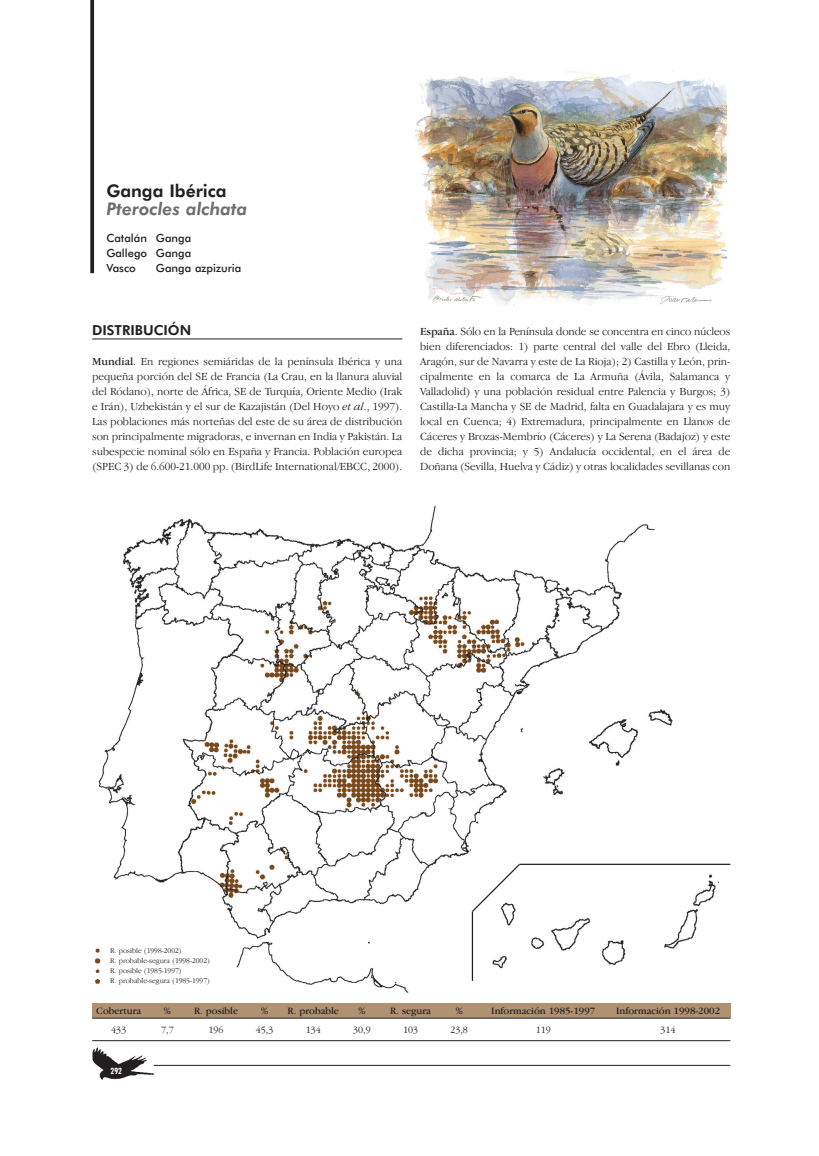
<style>
.page{position:relative;width:819px;height:1156px;background:#fff}
.page>*{position:absolute;margin:0;border:0;box-sizing:border-box;transform-origin:0 0}
.t1{font:italic 800 17.5px "Futura BT";color:#6c6d70}
.t2{font:800 17.5px "Futura BT";color:#231f20}
.t3{font:800 13.75px "Futura BT";color:#231f20}
.t4{font:300 11.25px/15px "Garamond IT Cby BT";color:#231f20;text-align:justify}
.t5{font:500 11.25px/15px "Futura BT";color:#231f20;text-align:justify}
.t6{font:10px "Garamond IT Cby BT";color:#231f20}
.t7{font:300 10px "Garamond IT Cby BT";color:#231f20}
.t8{font:700 condensed 8.75px "Futura BT";color:#fff}
.t9{font:300 7.5px/10px "Garamond IT Cby BT";color:#231f20}
.s1{font-weight:400}
.s2{font-style:italic}
</style>
<div class="page">
<img style="left:98px;top:505px;width:620px;height:487px">
<hr style="left:472px;top:911px;width:1px;height:69px;background:#231f20">
<svg style="left:470px;top:862px;width:51px;height:51px"></svg>
<hr style="left:519px;top:863px;width:211px;height:1px;background:#231f20">
<hr style="left:92px;top:338px;width:310px;height:1px;background:#231f20">
<img style="left:415px;top:71px;width:311px;height:234px">
<svg style="left:90px;top:0;width:4px;height:273px"></svg>
<div style="left:92px;top:1002px;width:638px;height:15px;background:#b09171"></div>
<hr style="left:92px;top:1017px;width:638px;height:1px;background:#231f20">
<hr style="left:92px;top:1040px;width:638px;height:1px;background:#231f20">
<img style="left:94px;top:945px;width:14px;height:40px">
<img style="left:92px;top:1047px;width:68px;height:33px">
<hr style="left:154px;top:1064px;width:576px;height:1px;background:#231f20">
<h1 class="t2" style="left:106px;top:184px;width:122px">Ganga Ibérica</h1>
<h1 class="t1" style="left:106px;top:202px;width:142px">Pterocles alchata</h1>
<p class="t5" style="left:106px;top:232px;width:86px">Catalán Ganga Gallego Ganga Vasco</p>
<p class="t5" style="left:156px;top:262px;width:87px">Ganga azpizuria</p>
<p class="t3" style="left:92px;top:324px;width:101px">DISTRIBUCIÓN</p>
<p class="t4" style="left:92px;top:355px;width:312px"><span class="s1">Mundial</span>. En regiones semiáridas de la península Ibérica y una pequeña porción del SE de Francia (La Crau, en la llanura aluvial del Ródano), norte de África, SE de Turquía, Oriente Medio (Irak e Irán), Uzbekistán y el sur de Kazajistán (Del Hoyo <span class="s2">et al</span>., 1997).<br>Las poblaciones más norteñas del este de su área de distribución son principalmente migradoras, e invernan en India y Pakistán. La subespecie nominal sólo en España y Francia. Población europea (SPEC 3) de 6.600-21.000 pp. (BirdLife International/EBCC, 2000).</p>
<p class="t4" style="left:420px;top:325px;width:312px"><span class="s1">España</span>. Sólo en la Península donde se concentra en cinco núcleos bien diferenciados: 1) parte central del valle del Ebro (Lleida, Aragón, sur de Navarra y este de La Rioja); 2) Castilla y León, prin&shy;cipalmente en la comarca de La Armuña (Ávila, Salamanca y Valladolid) y una población residual entre Palencia y Burgos; 3)<br>Castilla-La Mancha y SE de Madrid, falta en Guadalajara y es muy local en Cuenca; 4) Extremadura, principalmente en Llanos de Cáceres y Brozas-Membrío (Cáceres) y La Serena (Badajoz) y este de dicha provincia; y 5) Andalucía occidental, en el área de Doñana (Sevilla, Huelva y Cádiz) y otras localidades sevillanas con</p>
<p class="t9" style="left:110px;top:946px;width:101px">R. posible (1998-2002)<br>R. probable-segura (1998-2002)<br>R. posible (1985-1997)<br>R. probable-segura (1985-1997)</p>
<p class="t6" style="left:96px;top:1007px;width:46px">Cobertura</p>
<p class="t7" style="left:111px;top:1025px;width:17px">433</p>
<p class="t8" style="left:110px;top:1066px;width:13px">292</p>
<p class="t6" style="left:164px;top:1007px;width:9px">%</p>
<p class="t7" style="left:161px;top:1025px;width:14px">7,7</p>
<p class="t6" style="left:194px;top:1007px;width:46px">R. posible</p>
<p class="t7" style="left:208px;top:1025px;width:17px">196</p>
<p class="t6" style="left:261px;top:1007px;width:9px">%</p>
<p class="t7" style="left:256px;top:1025px;width:19px">45,3</p>
<p class="t6" style="left:287px;top:1007px;width:53px">R. probable</p>
<p class="t7" style="left:306px;top:1025px;width:17px">134</p>
<p class="t6" style="left:358px;top:1007px;width:9px">%</p>
<p class="t7" style="left:353px;top:1025px;width:19px">30,9</p>
<p class="t6" style="left:390px;top:1007px;width:42px">R. segura</p>
<p class="t7" style="left:403px;top:1025px;width:17px">103</p>
<p class="t6" style="left:455px;top:1007px;width:9px">%</p>
<p class="t7" style="left:450px;top:1025px;width:19px">23,8</p>
<p class="t6" style="left:491px;top:1007px;width:105px">Información 1985-1997</p>
<p class="t7" style="left:535px;top:1025px;width:17px">119</p>
<p class="t6" style="left:616px;top:1007px;width:105px">Información 1998-2002</p>
<p class="t7" style="left:660px;top:1025px;width:17px">314</p>
</div>
